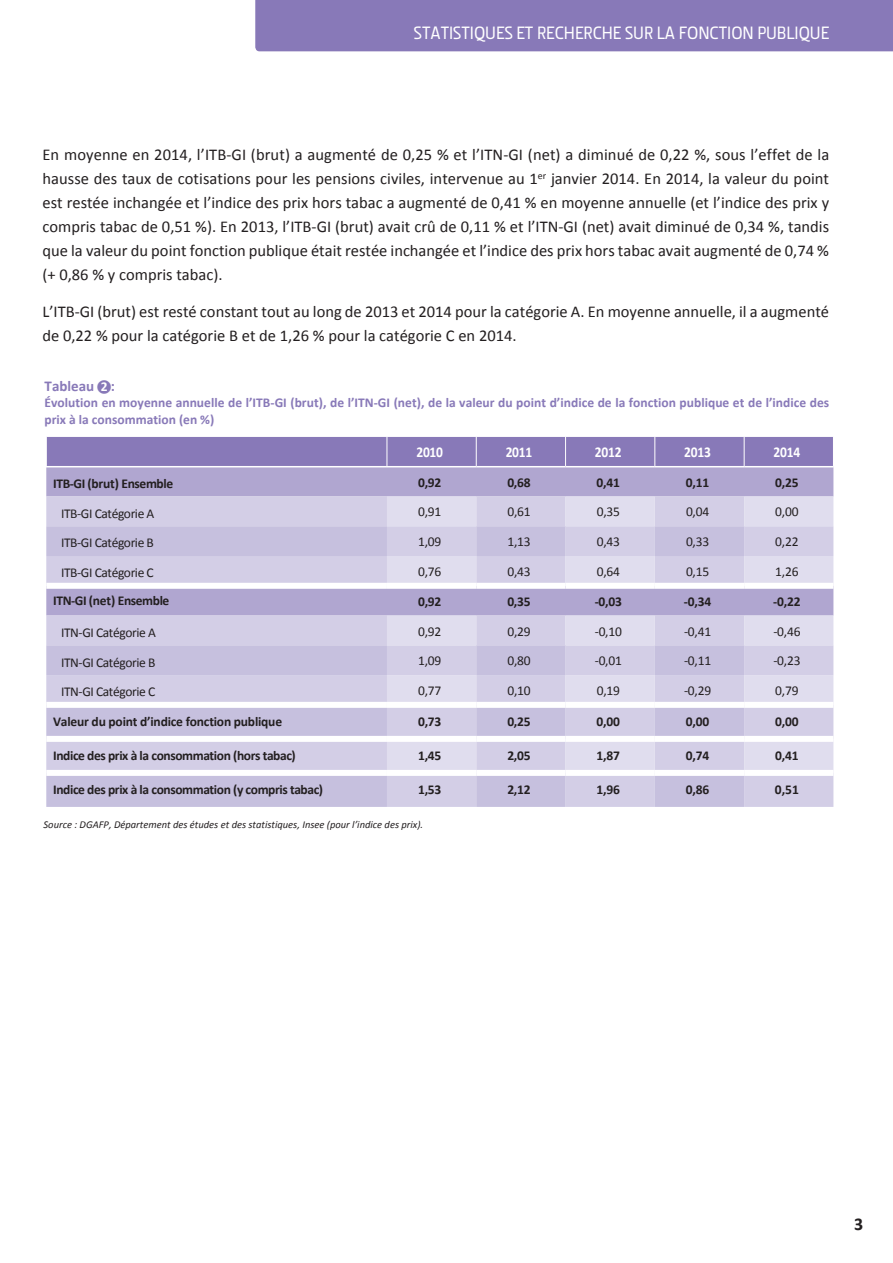
<style>
.page{position:relative;width:893px;height:1263px;background:#fff}
.page>*{position:absolute;margin:0;border:0;box-sizing:border-box;transform-origin:0 0}
.t1{font:500 18px "Section";color:#fff}
.t2{font:700 18px "Calibri";color:#231f20}
.texte_courant{font:16.5px/24px "Calibri";color:#231f20;text-align:justify}
.t3{font:700 15px "Calibri";letter-spacing:-.015em;color:#fff;scale:.9 1}
.texte_courant-2{font:700 15px "Calibri";color:#8879b8}
.texte_courant-3{font:700 13.5px "Calibri";letter-spacing:-.03em;color:#231f20}
.texte_courant-4{font:13.5px "Calibri";letter-spacing:-.03em;color:#231f20}
.texte_courant-5{font:700 13.5px/16.5px "Calibri";color:#8879b8}
.note{font:italic 10.5px "Calibri";color:#231f20}
.s1{font-size:13.5px;color:#fff}
</style>
<div class="page">
<div style="left:255px;top:0;width:638px;height:51px;background:#8879b8"></div>
<div style="left:46px;top:467px;width:787px;height:29px;background:#b0a6d0"></div>
<div style="left:46px;top:496px;width:787px;height:311px;background:#d3cee6"></div>
<svg style="left:387px;top:496px;width:446px;height:274px;background:#d7d3e8"></svg>
<svg style="left:46px;top:526px;width:698px;height:281px;background:#ccc7e2"></svg>
<div style="left:46px;top:437px;width:787px;height:29px;background:#8879b8"></div>
<div style="left:46px;top:736px;width:341px;height:6px;background:#fff"></div>
<div style="left:387px;top:736px;width:89px;height:6px;background:#fff"></div>
<div style="left:476px;top:736px;width:90px;height:6px;background:#fff"></div>
<div style="left:566px;top:736px;width:89px;height:6px;background:#fff"></div>
<div style="left:655px;top:736px;width:89px;height:6px;background:#fff"></div>
<div style="left:744px;top:736px;width:89px;height:6px;background:#fff"></div>
<div style="left:46px;top:770px;width:341px;height:6px;background:#fff"></div>
<div style="left:387px;top:770px;width:89px;height:6px;background:#fff"></div>
<div style="left:476px;top:770px;width:90px;height:6px;background:#fff"></div>
<div style="left:566px;top:770px;width:89px;height:6px;background:#fff"></div>
<div style="left:655px;top:770px;width:89px;height:6px;background:#fff"></div>
<div style="left:744px;top:770px;width:89px;height:6px;background:#fff"></div>
<div style="left:46px;top:583px;width:341px;height:6px;background:#fff"></div>
<div style="left:46px;top:702px;width:341px;height:6px;background:#fff"></div>
<div style="left:387px;top:583px;width:89px;height:6px;background:#fff"></div>
<div style="left:476px;top:583px;width:90px;height:6px;background:#fff"></div>
<div style="left:566px;top:583px;width:89px;height:6px;background:#fff"></div>
<div style="left:655px;top:583px;width:89px;height:6px;background:#fff"></div>
<div style="left:744px;top:583px;width:89px;height:6px;background:#fff"></div>
<div style="left:387px;top:702px;width:89px;height:6px;background:#fff"></div>
<div style="left:476px;top:702px;width:90px;height:6px;background:#fff"></div>
<div style="left:566px;top:702px;width:89px;height:6px;background:#fff"></div>
<div style="left:655px;top:702px;width:89px;height:6px;background:#fff"></div>
<div style="left:744px;top:702px;width:89px;height:6px;background:#fff"></div>
<p class="t1" style="left:414px;top:21px;width:417px">STATISTIQUES ET RECHERCHE SUR LA FONCTION PUBLIQUE</p>
<p class="texte_courant" style="left:43px;top:143px;width:788px">En moyenne en 2014, l’ITB-GI (brut) a augmenté de 0,25 % et l’ITN-GI (net) a diminué de 0,22 %, sous l’effet de la hausse des taux de cotisations pour les pensions civiles, intervenue au 1<sup>er</sup> janvier 2014. En 2014, la valeur du point est restée inchangée et l’indice des prix hors tabac a augmenté de 0,41 % en moyenne annuelle (et l’indice des prix y compris tabac de 0,51 %). En 2013, l’ITB-GI (brut) avait crû de 0,11 % et l’ITN-GI (net) avait diminué de 0,34 %, tandis que la valeur du point fonction publique était restée inchangée et l’indice des prix hors tabac avait augmenté de 0,74 % (+ 0,86 % y compris tabac).</p>
<p class="texte_courant" style="left:43px;top:299px;width:788px">L’ITB-GI (brut) est resté constant tout au long de 2013 et 2014 pour la catégorie A. En moyenne annuelle, il a augmenté de 0,22 % pour la catégorie B et de 1,26 % pour la catégorie C en 2014.</p>
<p class="texte_courant-2" style="left:45px;top:376px;width:72px">Tableau ■<span class="s1">2</span> :</p>
<p class="texte_courant-5" style="left:45px;top:394px;width:786px">Évolution en moyenne annuelle de l’ITB-GI (brut), de l’ITN-GI (net), de la valeur du point d’indice de la fonction publique et de l’indice des prix à la consommation (en %)</p>
<p class="t3" style="left:416px;top:443px;width:31px">2010</p>
<p class="t3" style="left:506px;top:443px;width:31px">2011</p>
<p class="t3" style="left:595px;top:443px;width:31px">2012</p>
<p class="t3" style="left:684px;top:443px;width:31px">2013</p>
<p class="t3" style="left:773px;top:443px;width:31px">2014</p>
<p class="texte_courant-3" style="left:53px;top:475px;width:121px">ITB-GI (brut) Ensemble</p>
<p class="texte_courant-3" style="left:418px;top:473px;width:25px">0,92</p>
<p class="texte_courant-3" style="left:507px;top:473px;width:25px">0,68</p>
<p class="texte_courant-3" style="left:597px;top:473px;width:25px">0,41</p>
<p class="texte_courant-3" style="left:686px;top:473px;width:25px">0,11</p>
<p class="texte_courant-3" style="left:775px;top:473px;width:25px">0,25</p>
<p class="texte_courant-4" style="left:61px;top:505px;width:95px">ITB-GI Catégorie A</p>
<p class="texte_courant-4" style="left:418px;top:503px;width:25px">0,91</p>
<p class="texte_courant-4" style="left:507px;top:503px;width:25px">0,61</p>
<p class="texte_courant-4" style="left:597px;top:503px;width:25px">0,35</p>
<p class="texte_courant-4" style="left:686px;top:503px;width:25px">0,04</p>
<p class="texte_courant-4" style="left:775px;top:503px;width:25px">0,00</p>
<p class="texte_courant-4" style="left:61px;top:534px;width:94px">ITB-GI Catégorie B</p>
<p class="texte_courant-4" style="left:418px;top:533px;width:25px">1,09</p>
<p class="texte_courant-4" style="left:507px;top:533px;width:25px">1,13</p>
<p class="texte_courant-4" style="left:597px;top:533px;width:25px">0,43</p>
<p class="texte_courant-4" style="left:686px;top:533px;width:25px">0,33</p>
<p class="texte_courant-4" style="left:775px;top:533px;width:25px">0,22</p>
<p class="texte_courant-4" style="left:61px;top:564px;width:94px">ITB-GI Catégorie C</p>
<p class="texte_courant-4" style="left:418px;top:563px;width:25px">0,76</p>
<p class="texte_courant-4" style="left:507px;top:563px;width:25px">0,43</p>
<p class="texte_courant-4" style="left:597px;top:563px;width:25px">0,64</p>
<p class="texte_courant-4" style="left:686px;top:563px;width:25px">0,15</p>
<p class="texte_courant-4" style="left:775px;top:563px;width:25px">1,26</p>
<p class="texte_courant-3" style="left:53px;top:592px;width:118px">ITN-GI (net) Ensemble</p>
<p class="texte_courant-3" style="left:418px;top:593px;width:25px">0,92</p>
<p class="texte_courant-3" style="left:507px;top:593px;width:25px">0,35</p>
<p class="texte_courant-3" style="left:595px;top:593px;width:29px">-0,03</p>
<p class="texte_courant-3" style="left:684px;top:593px;width:29px">-0,34</p>
<p class="texte_courant-3" style="left:773px;top:593px;width:29px">-0,22</p>
<p class="texte_courant-4" style="left:61px;top:624px;width:96px">ITN-GI Catégorie A</p>
<p class="texte_courant-4" style="left:418px;top:622px;width:25px">0,92</p>
<p class="texte_courant-4" style="left:507px;top:622px;width:25px">0,29</p>
<p class="texte_courant-4" style="left:595px;top:622px;width:29px">-0,10</p>
<p class="texte_courant-4" style="left:684px;top:622px;width:29px">-0,41</p>
<p class="texte_courant-4" style="left:773px;top:622px;width:29px">-0,46</p>
<p class="texte_courant-4" style="left:61px;top:653px;width:96px">ITN-GI Catégorie B</p>
<p class="texte_courant-4" style="left:418px;top:652px;width:25px">1,09</p>
<p class="texte_courant-4" style="left:507px;top:652px;width:25px">0,80</p>
<p class="texte_courant-4" style="left:595px;top:652px;width:29px">-0,01</p>
<p class="texte_courant-4" style="left:684px;top:652px;width:29px">-0,11</p>
<p class="texte_courant-4" style="left:773px;top:652px;width:29px">-0,23</p>
<p class="texte_courant-4" style="left:61px;top:683px;width:96px">ITN-GI Catégorie C</p>
<p class="texte_courant-4" style="left:418px;top:682px;width:25px">0,77</p>
<p class="texte_courant-4" style="left:507px;top:682px;width:25px">0,10</p>
<p class="texte_courant-4" style="left:597px;top:682px;width:25px">0,19</p>
<p class="texte_courant-4" style="left:684px;top:682px;width:29px">-0,29</p>
<p class="texte_courant-4" style="left:775px;top:682px;width:25px">0,79</p>
<p class="texte_courant-3" style="left:53px;top:713px;width:230px">Valeur du point d’indice fonction publique</p>
<p class="texte_courant-3" style="left:418px;top:713px;width:25px">0,73</p>
<p class="texte_courant-3" style="left:507px;top:713px;width:25px">0,25</p>
<p class="texte_courant-3" style="left:597px;top:713px;width:25px">0,00</p>
<p class="texte_courant-3" style="left:686px;top:713px;width:25px">0,00</p>
<p class="texte_courant-3" style="left:775px;top:713px;width:25px">0,00</p>
<p class="texte_courant-3" style="left:53px;top:747px;width:244px">Indice des prix à la consommation (hors tabac)</p>
<p class="texte_courant-3" style="left:418px;top:747px;width:25px">1,45</p>
<p class="texte_courant-3" style="left:507px;top:747px;width:25px">2,05</p>
<p class="texte_courant-3" style="left:597px;top:747px;width:25px">1,87</p>
<p class="texte_courant-3" style="left:686px;top:747px;width:25px">0,74</p>
<p class="texte_courant-3" style="left:775px;top:747px;width:25px">0,41</p>
<p class="texte_courant-3" style="left:53px;top:781px;width:271px">Indice des prix à la consommation (y compris tabac)</p>
<p class="texte_courant-3" style="left:418px;top:781px;width:25px">1,53</p>
<p class="texte_courant-3" style="left:507px;top:781px;width:25px">2,12</p>
<p class="texte_courant-3" style="left:597px;top:781px;width:25px">1,96</p>
<p class="texte_courant-3" style="left:686px;top:781px;width:25px">0,86</p>
<p class="texte_courant-3" style="left:775px;top:781px;width:26px">0,51</p>
<p class="note" style="left:44px;top:817px;width:381px">Source : DGAFP, Département des études et des statistiques, Insee (pour l’indice des prix).</p>
<p class="t2" style="left:854px;top:1212px;width:11px">3</p>
</div>
